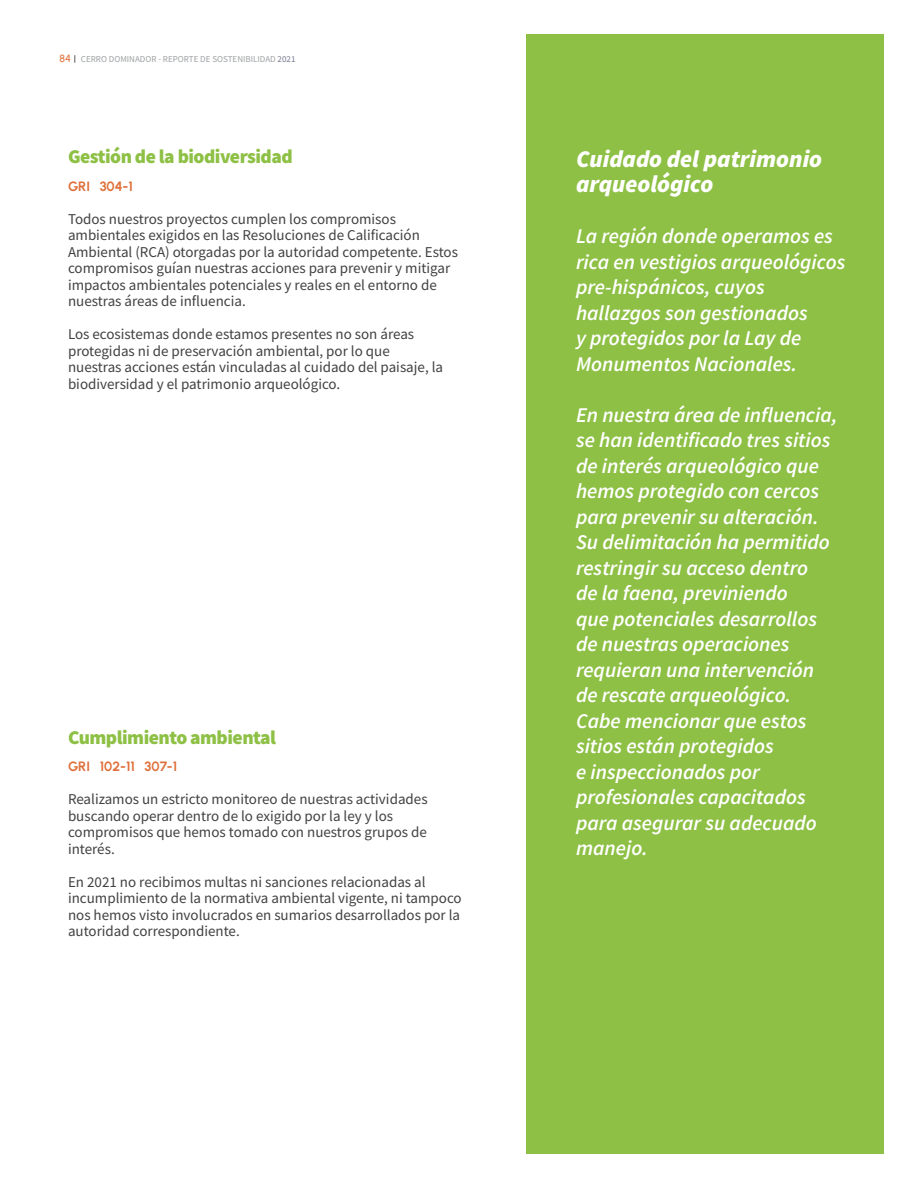
<style>
.page{position:relative;width:918px;height:1188px;background:#fff}
.page>*{position:absolute;margin:0;border:0;box-sizing:border-box;transform-origin:0 0}
.DESTACADOS_recuadro{font:italic 900 24px/25.5px "Source Sans Pro";color:#fff}
.DESTACADOS_recuadro-2{font:italic 600 21px/25.5px "Source Sans Pro";color:#fff}
.SUBTITULOS{font:900 19.5px "Source Sans Pro";letter-spacing:-.025em;color:#8dc044}
.SUBTITULOS-2{font:15px/16.5px "Source Sans Pro";color:#414142}
.INDICES_GRI{font:700 13.5px "Urbanist";color:#df703a}
.t1{font:9px "Source Sans Pro";color:#9ea0a2}
.s1{font-family:"Urbanist";font-weight:500;font-size:10.5px;color:#df703a}
.s2{color:#767791}
</style>
<div class="page">
<div style="left:526px;top:34px;width:358px;height:1120px;background:#8dc044"></div>
<p class="t1" style="left:60px;top:53px;width:237px"><span class="s1">84</span> CERRO DOMINADOR - REPORTE DE SOSTENIBILIDAD <span class="s2">2021</span></p>
<p class="SUBTITULOS" style="left:68px;top:143px;width:226px">Gestión de la biodiversidad</p>
<p class="INDICES_GRI" style="left:68px;top:177px;width:66px">GRI 304-1</p>
<p class="SUBTITULOS-2" style="left:68px;top:211px;width:391px">Todos nuestros proyectos cumplen los compromisos ambientales exigidos en las Resoluciones de Calificación Ambiental (RCA) otorgadas por la autoridad competente. Estos compromisos guían nuestras acciones para prevenir y mitigar impactos ambientales potenciales y reales en el entorno de nuestras áreas de influencia.</p>
<p class="SUBTITULOS-2" style="left:68px;top:326px;width:377px">Los ecosistemas donde estamos presentes no son áreas protegidas ni de preservación ambiental, por lo que nuestras acciones están vinculadas al cuidado del paisaje, la biodiversidad y el patrimonio arqueológico.</p>
<p class="SUBTITULOS" style="left:68px;top:724px;width:209px">Cumplimiento ambiental</p>
<p class="INDICES_GRI" style="left:68px;top:758px;width:111px">GRI 102-11 307-1</p>
<p class="SUBTITULOS-2" style="left:68px;top:791px;width:361px">Realizamos un estricto monitoreo de nuestras actividades buscando operar dentro de lo exigido por la ley y los compromisos que hemos tomado con nuestros grupos de interés.</p>
<p class="SUBTITULOS-2" style="left:68px;top:874px;width:395px">En 2021 no recibimos multas ni sanciones relacionadas al incumplimiento de la normativa ambiental vigente, ni tampoco nos hemos visto involucrados en sumarios desarrollados por la autoridad correspondiente.</p>
<p class="DESTACADOS_recuadro" style="left:576px;top:145px;width:248px">Cuidado del patrimonio arqueológico</p>
<p class="DESTACADOS_recuadro-2" style="left:576px;top:223px;width:271px">La región donde operamos es rica en vestigios arqueológicos pre-hispánicos, cuyos hallazgos son gestionados<br>y protegidos por la Lay de<br>Monumentos Nacionales.</p>
<p class="DESTACADOS_recuadro-2" style="left:576px;top:402px;width:263px">En nuestra área de influencia, se han identificado tres sitios de interés arqueológico que hemos protegido con cercos para prevenir su alteración.<br>Su delimitación ha permitido restringir su acceso dentro<br>de la faena, previniendo<br>que potenciales desarrollos de nuestras operaciones requieran una intervención de rescate arqueológico.<br>Cabe mencionar que estos sitios están protegidos<br>e inspeccionados por profesionales capacitados para asegurar su adecuado manejo.</p>
</div>
